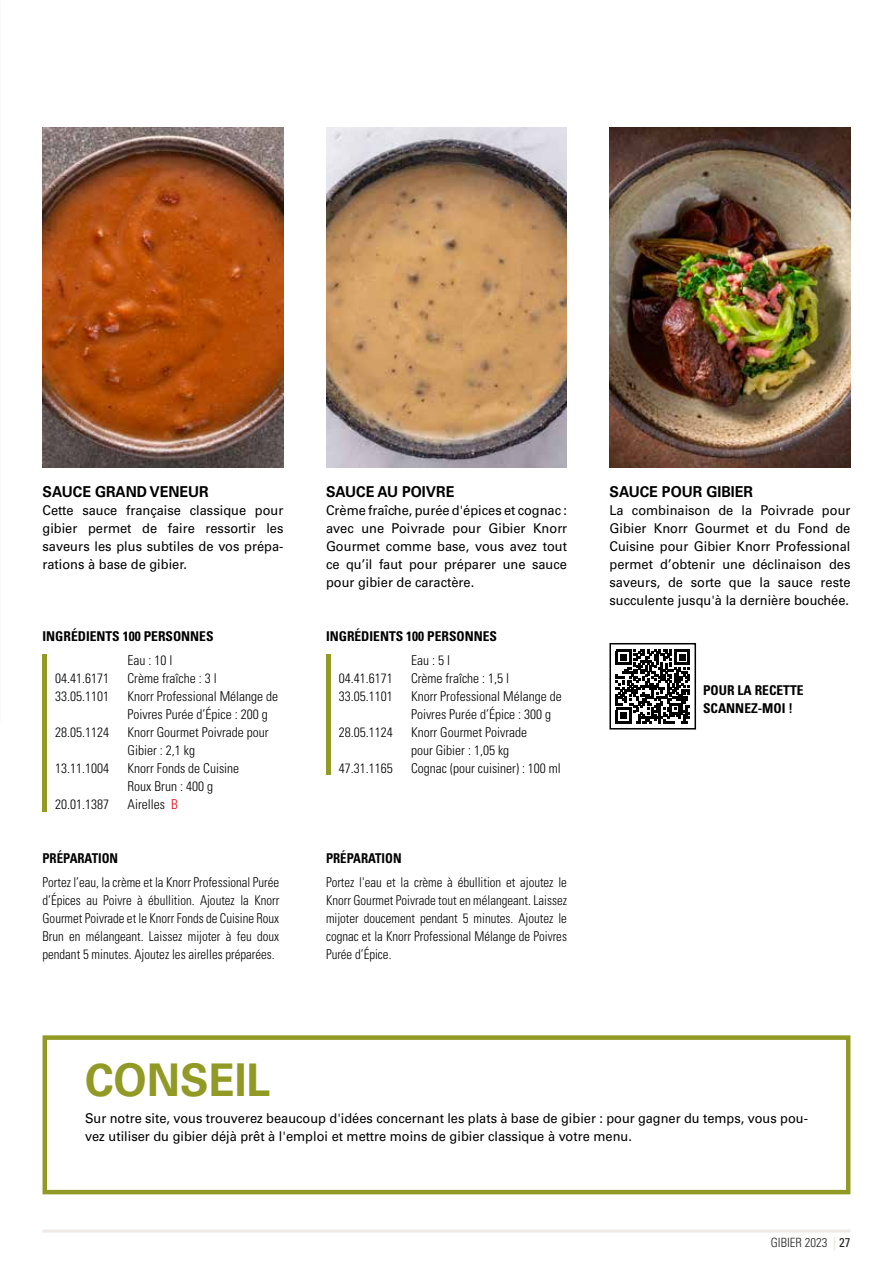
<style>
.page{position:relative;width:893px;height:1263px;background:#fff}
.page>*{position:absolute;margin:0;border:0;box-sizing:border-box;transform-origin:0 0}
.t1{font:700 45px "Univers LT Std";color:#919a25;scale:.95 1}
.t2{font:700 15px "Univers LT Std";color:#000;scale:.95 1}
.t3{font:13.5px/18px "Univers LT Std";color:#000;text-align:justify;scale:.95 1}
.t4{font:300 condensed 13.5px/18px "Univers LT Std";color:#000;text-align:justify;scale:.95 1}
.t5{font:300 condensed 13.5px/18px "Univers LT Std";color:#000}
.t6{font:700 condensed 13.5px/18px "Univers LT Std";color:#000}
.t7{font:700 condensed 13.5px "Univers LT Std";color:#000;scale:.95 1}
.t8{font:300 condensed 12.75px "Univers LT Std";color:#242423}
.s1{color:#e30613}
.s2{font-weight:700;color:#eee9e5}
.s3{font-weight:400}
</style>
<div class="page">
<hr style="left:43px;top:1229px;width:807px;height:3px;background:#eee9e5">
<img style="left:43px;top:128px;width:240px;height:340px">
<img style="left:609px;top:128px;width:241px;height:340px">
<img style="left:326px;top:128px;width:241px;height:340px">
<hr style="left:43px;top:654px;width:4px;height:158px;background:#919a25">
<hr style="left:326px;top:654px;width:4px;height:121px;background:#919a25">
<div style="left:43px;top:1035px;width:807px;height:159px;border:4px solid #919a25"></div>
<svg style="left:616px;top:649px;width:74px;height:74px"></svg>
<div style="left:609px;top:643px;width:87px;height:86px;border:2px solid #000"></div>
<p class="t2" style="left:43px;top:483px;width:177px">SAUCE GRAND VENEUR</p>
<p class="t3" style="left:43px;top:501px;width:255px">Cette sauce française classique pour gibier permet de faire ressortir les saveurs les plus subtiles de vos prépa&shy;rations à base de gibier.</p>
<p class="t6" style="left:43px;top:627px;width:173px">INGRÉDIENTS 100 PERSONNES</p>
<p class="t5" style="left:128px;top:651px;width:46px">Eau : 10 l</p>
<p class="t5" style="left:55px;top:669px;width:55px">04.41.6171</p>
<p class="t5" style="left:128px;top:669px;width:91px">Crème fraîche : 3 l</p>
<p class="t5" style="left:55px;top:687px;width:55px">33.05.1101</p>
<p class="t5" style="left:128px;top:687px;width:152px">Knorr Professional Mélange de<br>Poivres Purée d’Épice : 200 g</p>
<p class="t5" style="left:55px;top:723px;width:55px">28.05.1124</p>
<p class="t5" style="left:128px;top:723px;width:142px">Knorr Gourmet Poivrade pour<br>Gibier : 2,1 kg</p>
<p class="t5" style="left:55px;top:759px;width:55px">13.11.1004</p>
<p class="t5" style="left:128px;top:759px;width:113px">Knorr Fonds de Cuisine<br>Roux Brun : 400 g</p>
<p class="t5" style="left:55px;top:795px;width:55px">20.01.1387</p>
<p class="t5" style="left:128px;top:795px;width:52px">Airelles <span class="s1">B</span></p>
<p class="t7" style="left:43px;top:850px;width:81px">PRÉPARATION</p>
<p class="t4" style="left:43px;top:873px;width:251px">Portez l’eau, la crème et la Knorr Professional Purée d’Épices au Poivre à ébullition. Ajoutez la Knorr Gourmet Poivrade et le Knorr Fonds de Cuisine Roux Brun en mélangeant. Laissez mijoter à feu doux pendant 5 minutes. Ajoutez les airelles préparées.</p>
<p class="t2" style="left:326px;top:483px;width:137px">SAUCE AU POIVRE</p>
<p class="t3" style="left:326px;top:501px;width:255px">Crème fraîche, purée d'épices et cognac : avec une Poivrade pour Gibier Knorr Gourmet comme base, vous avez tout ce qu’il faut pour préparer une sauce pour gibier de caractère.</p>
<p class="t6" style="left:326px;top:627px;width:173px">INGRÉDIENTS 100 PERSONNES</p>
<p class="t5" style="left:411px;top:651px;width:40px">Eau : 5 l</p>
<p class="t5" style="left:339px;top:669px;width:55px">04.41.6171</p>
<p class="t5" style="left:411px;top:669px;width:100px">Crème fraîche : 1,5 l</p>
<p class="t5" style="left:339px;top:687px;width:55px">33.05.1101</p>
<p class="t5" style="left:411px;top:687px;width:152px">Knorr Professional Mélange de<br>Poivres Purée d’Épice : 300 g</p>
<p class="t5" style="left:339px;top:723px;width:55px">28.05.1124</p>
<p class="t5" style="left:411px;top:723px;width:118px">Knorr Gourmet Poivrade pour Gibier : 1,05 kg</p>
<p class="t5" style="left:339px;top:759px;width:55px">47.31.1165</p>
<p class="t5" style="left:411px;top:759px;width:151px">Cognac (pour cuisiner) : 100 ml</p>
<p class="t7" style="left:326px;top:850px;width:81px">PRÉPARATION</p>
<p class="t4" style="left:326px;top:873px;width:255px">Portez l'eau et la crème à ébullition et ajoutez le Knorr Gourmet Poivrade tout en mélangeant. Laissez mijoter doucement pendant 5 minutes. Ajoutez le cognac et la Knorr Professional Mélange de Poivres Purée d’Épice.</p>
<p class="t2" style="left:609px;top:483px;width:153px">SAUCE POUR GIBIER</p>
<p class="t3" style="left:609px;top:501px;width:255px">La combinaison de la Poivrade pour Gibier Knorr Gourmet et du Fond de Cuisine pour Gibier Knorr Professional permet d’obtenir une déclinaison des saveurs, de sorte que la sauce reste succulente jusqu'à la dernière bouchée.</p>
<p class="t6" style="left:703px;top:681px;width:102px">POUR LA RECETTE<br>SCANNEZ-MOI !</p>
<h1 class="t1" style="left:85px;top:1053px;width:197px">CONSEIL</h1>
<p class="t3" style="left:85px;top:1109px;width:762px">Sur notre site, vous trouverez beaucoup d'idées concernant les plats à base de gibier : pour gagner du temps, vous pou&shy;vez utiliser du gibier déjà prêt à l'emploi et mettre moins de gibier classique à votre menu.</p>
<p class="t8" style="left:771px;top:1234px;width:81px">GIBIER 2023 <span class="s2">|</span> <span class="s3">27</span></p>
</div>
